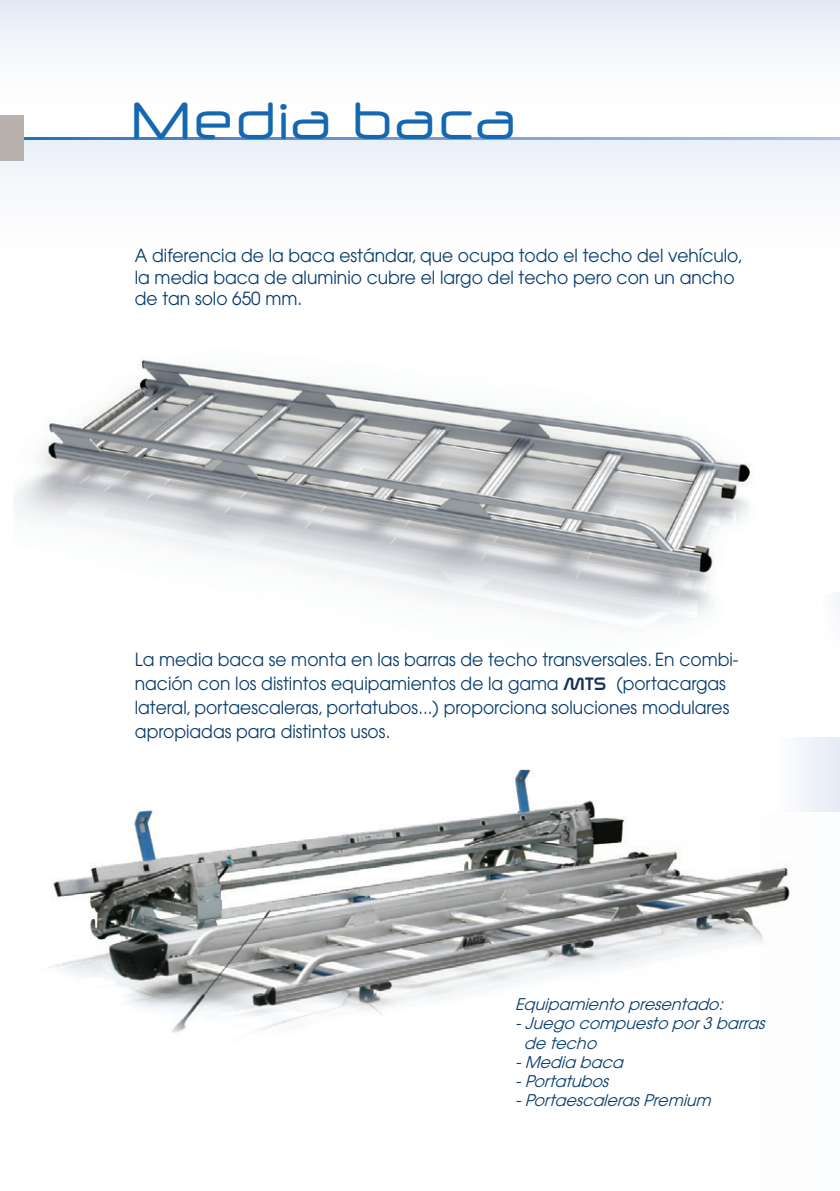
<style>
.page{position:relative;width:840px;height:1191px;background:#fff}
.page>*{position:absolute;margin:0;border:0;box-sizing:border-box;transform-origin:0 0}
.t1{font:52px "Neuropol X Free";color:#1368af;scale:.9 1}
.t2{font:18px/24px "Avant Garde";color:#063c6d;scale:.95 1}
.t3{font:italic 16px "Avant Garde";color:#063c6d}
.s1{font-family:"Nasalization";font-size:20px;color:#19305b}
</style>
<div class="page">
<img style="left:46px;top:737px;width:793px;height:296px">
<div style="left:772px;top:738px;width:67px;height:74px;background:#f3f5fa"></div>
<div style="left:0;top:0;width:839px;height:135px;background:linear-gradient(to bottom,#e7ecf6,#fff)"></div>
<div style="left:0;top:140px;width:839px;height:155px;background:linear-gradient(to right,#f6f8fc,#f7f8fc)"></div>
<svg style="left:454px;top:814px;width:385px;height:219px"></svg>
<svg style="left:24px;top:137px;width:815px;height:2px;background:#779ace"></svg>
<div style="left:0;top:116px;width:24px;height:45px;background:#b8b1ae"></div>
<img style="left:14px;top:255px;width:783px;height:369px">
<h1 class="t1" style="left:130px;top:87px;width:432px">Media baca</h1>
<p class="t2" style="left:135px;top:245px;width:641px;line-height:21.6px">A diferencia de la baca estándar, que ocupa todo el techo del vehículo, la media baca de aluminio cubre el largo del techo pero con un ancho de tan solo 650 mm.</p>
<p class="t2" style="left:135px;top:647px;width:636px">La media baca se monta en las barras de techo transversales. En combi&shy;nación con los distintos equipamientos de la gama <span class="s1">MTS</span> (portacargas lateral, portaescaleras, portatubos...) proporciona soluciones modulares apropiadas para distintos usos.</p>
<p class="t3" style="left:514px;top:994px;width:214px">Equipamiento presentado:</p>
<p class="t3" style="left:514px;top:1014px;width:255px">-Juego compuesto por3barras</p>
<p class="t3" style="left:523px;top:1033px;width:79px">de techo</p>
<p class="t3" style="left:515px;top:1052px;width:114px">-Media baca</p>
<p class="t3" style="left:515px;top:1071px;width:100px">-Portatubos</p>
<p class="t3" style="left:515px;top:1090px;width:202px">-PortaescalerasPremium</p>
</div>
